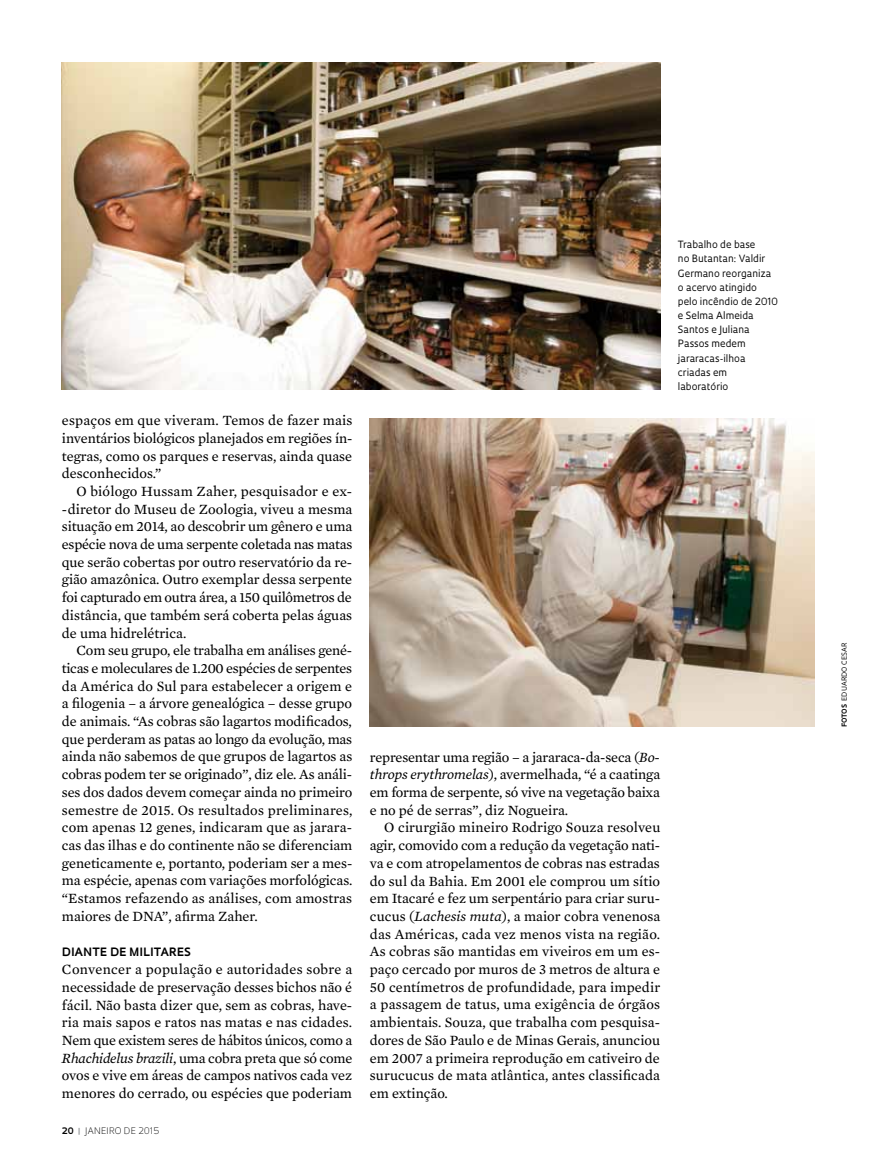
<style>
.page{position:relative;width:885px;height:1169px;background:#fff}
.page>*{position:absolute;margin:0;border:0;box-sizing:border-box;transform-origin:0 0}
.t1{font:14.4px/17.7px "Mercury Text G2";color:#000;text-align:justify}
.t2{font:700 11.25px "Oculum";letter-spacing:.035em;color:#000}
.t3{font:9.75px/14.1px "Oculum";color:#000}
.t4{font:300 8.7px "Oculum";letter-spacing:.015em;color:#000}
.t5{font:6.75px "Oculum";letter-spacing:.02em;color:#000}
.s1{font-style:italic}
.s2{font-weight:700}
.s3{font-weight:700;color:#939598}
</style>
<div class="page">
<img style="left:62px;top:62px;width:598px;height:328px">
<img style="left:370px;top:418px;width:444px;height:308px">
<p class="t1" style="left:62px;top:411px;width:292px">espaços em que viveram. Temos de fazer mais inventários biológicos planejados em regiões ín&shy;tegras, como os parques e reservas, ainda quase desconhecidos.”</p>
<p class="t1" style="left:62px;top:481px;width:292px;text-indent:14px">O biólogo Hussam Zaher, pesquisador e ex--diretor do Museu de Zoologia, viveu a mesma situação em 2014, ao descobrir um gênero e uma espécie nova de uma serpente coletada nas matas que serão cobertas por outro reservatório da re&shy;gião amazônica. Outro exemplar dessa serpente foi capturado em outra área, a 150 quilômetros de distância, que também será coberta pelas águas de uma hidrelétrica.</p>
<p class="t1" style="left:62px;top:641px;width:292px;text-indent:14px">Com seu grupo, ele trabalha em análises gené&shy;ticas e moleculares de 1.200 espécies de serpentes da América do Sul para estabelecer a origem e a filogenia – a árvore genealógica – desse grupo de animais. “As cobras são lagartos modificados, que perderam as patas ao longo da evolução, mas ainda não sabemos de que grupos de lagartos as cobras podem ter se originado”, diz ele. As análi&shy;ses dos dados devem começar ainda no primeiro semestre de 2015. Os resultados preliminares, com apenas 12 genes, indicaram que as jarara&shy;cas das ilhas e do continente não se diferenciam geneticamente e, portanto, poderiam ser a mes&shy;ma espécie, apenas com variações morfológicas. “Estamos refazendo as análises, com amostras maiores de DNA”, afirma Zaher.</p>
<p class="t2" style="left:62px;top:944px;width:123px">DIANTE DE MILITARES</p>
<p class="t1" style="left:62px;top:959px;width:292px">Convencer a população e autoridades sobre a necessidade de preservação desses bichos não é fácil. Não basta dizer que, sem as cobras, have&shy;ria mais sapos e ratos nas matas e nas cidades.<br>Nem que existem seres de hábitos únicos, como a <span class="s1">Rhachidelus brazili</span>, uma cobra preta que só come ovos e vive em áreas de campos nativos cada vez menores do cerrado, ou espécies que poderiam</p>
<p class="t4" style="left:62px;top:1124px;width:99px"><span class="s2">20</span> <span class="s3">|</span> JANEIRO DE 2015</p>
<p class="t3" style="left:678px;top:237px;width:101px">Trabalho de base<br>no Butantan: Valdir<br>Germano reorganiza o acervo atingido pelo incêndio de 2010 e Selma Almeida<br>Santos e Juliana<br>Passos medem jararacas-ilhoa criadas em laboratório</p>
<p class="t1" style="left:370px;top:747px;width:292px">representar uma região – a jararaca-da-seca (<span class="s1">Bo&shy;throps erythromelas</span>), avermelhada, “é a caatinga em forma de serpente, só vive na vegetação baixa e no pé de serras”, diz Nogueira.</p>
<p class="t1" style="left:370px;top:818px;width:292px;text-indent:14px">O cirurgião mineiro Rodrigo Souza resolveu agir, comovido com a redução da vegetação nati&shy;va e com atropelamentos de cobras nas estradas do sul da Bahia. Em 2001 ele comprou um sítio em Itacaré e fez um serpentário para criar suru&shy;cucus (<span class="s1">Lachesis muta</span>), a maior cobra venenosa das Américas, cada vez menos vista na região.<br>As cobras são mantidas em viveiros em um es&shy;paço cercado por muros de 3 metros de altura e 50 centímetros de profundidade, para impedir a passagem de tatus, uma exigência de órgãos ambientais. Souza, que trabalha com pesquisa&shy;dores de São Paulo e de Minas Gerais, anunciou em 2007 a primeira reprodução em cativeiro de surucucus de mata atlântica, antes classificada em extinção.</p>
<p class="t5" style="left:840px;top:727px;width:86px;rotate:-90deg"><span class="s2">FOTOS</span> eduardo cesar</p>
</div>
